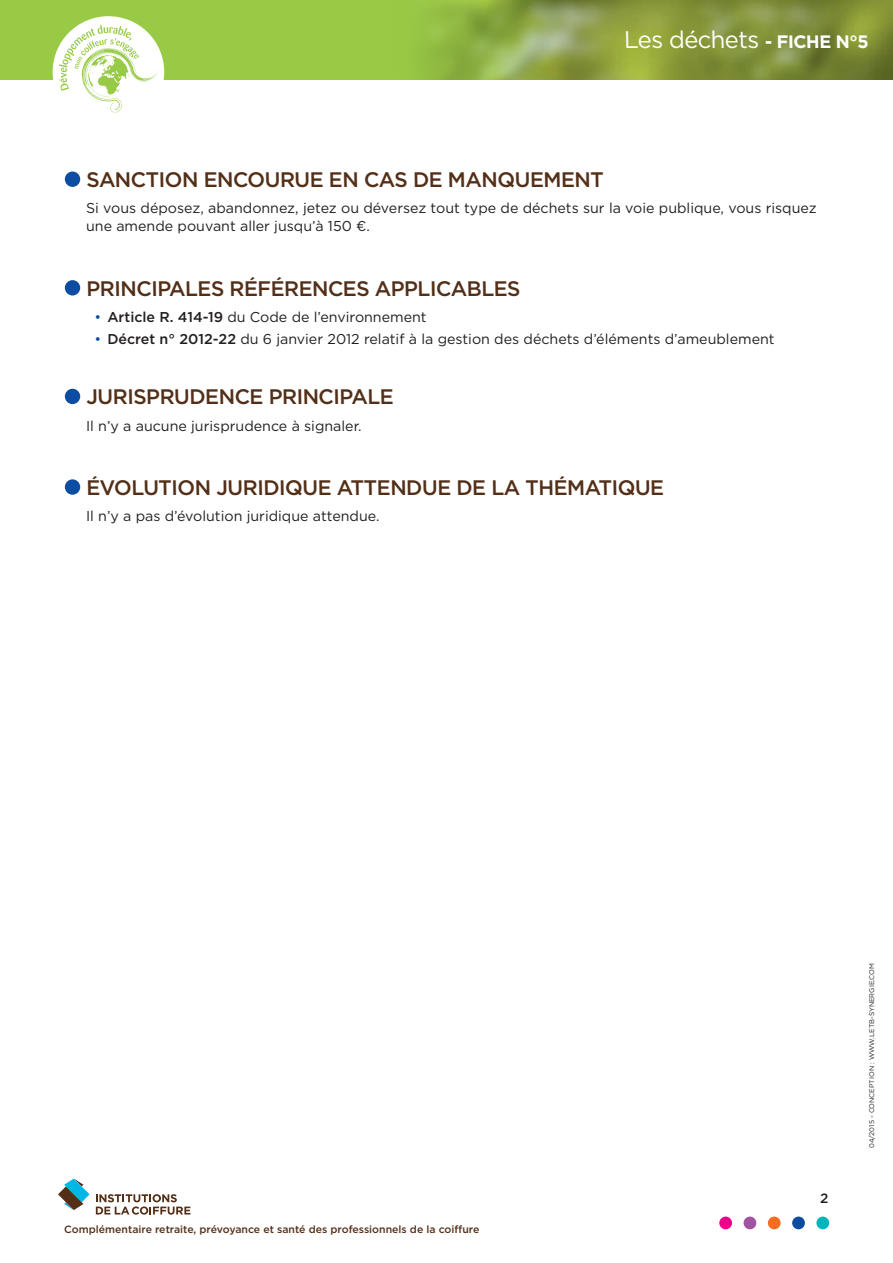
<style>
.page{position:relative;width:893px;height:1263px;background:#fff}
.page>*{position:absolute;margin:0;border:0;box-sizing:border-box;transform-origin:0 0}
.t1{font:24px "Gotham";color:#fff}
.t2{font:500 21px "Gotham";color:#532f18}
.t3{font:14.25px/18px "Gotham";color:#231f20}
.t4{font:500 13.5px "Gotham";color:#231f20}
.t5{font:500 10.5px "Gotham";color:#532f18}
.t6{font:6.75px "Gotham";color:#231f20}
.s1{font-weight:700;font-size:18px}
.s2{color:#0d4da1}
.s3{font-weight:500}
</style>
<div class="page">
<div style="left:719px;top:1216px;width:13px;height:13px;background:#ed028c;border-radius:50%"></div>
<div style="left:744px;top:1216px;width:12px;height:13px;background:#a153a1;border-radius:50%"></div>
<div style="left:768px;top:1216px;width:13px;height:13px;background:#f36e21;border-radius:50%"></div>
<div style="left:792px;top:1216px;width:13px;height:13px;background:#0d4da1;border-radius:50%"></div>
<div style="left:816px;top:1216px;width:13px;height:13px;background:#00b6bc;border-radius:50%"></div>
<svg style="left:96px;top:1194px;width:94px;height:20px"></svg>
<svg style="left:58px;top:1178px;width:32px;height:32px"></svg>
<div style="left:65px;top:172px;width:15px;height:15px;background:#0d4da1;border-radius:50%"></div>
<div style="left:65px;top:280px;width:15px;height:15px;background:#0d4da1;border-radius:50%"></div>
<div style="left:65px;top:389px;width:15px;height:15px;background:#0d4da1;border-radius:50%"></div>
<div style="left:65px;top:479px;width:15px;height:16px;background:#0d4da1;border-radius:50%"></div>
<div style="left:0;top:0;width:893px;height:79px;background:#98ca45"></div>
<img style="left:391px;top:0;width:502px;height:80px">
<div style="left:53px;top:16px;width:111px;height:112px;background:#fff;border-radius:50%"></div>
<svg style="left:59px;top:25px;width:99px;height:88px"></svg>
<h1 class="t1" style="left:624px;top:24px;width:247px">Les déchets <span class="s1">- FICHE N°5</span></h1>
<h2 class="t2" style="left:87px;top:166px;width:519px">SANCTION ENCOURUE EN CAS DE MANQUEMENT</h2>
<p class="t3" style="left:86px;top:199px;width:732px">Si vous déposez, abandonnez, jetez ou déversez tout type de déchets sur la voie publique, vous risquez une amende pouvant aller jusqu’à 150 €.</p>
<h2 class="t2" style="left:87px;top:274px;width:436px">PRINCIPALES RÉFÉRENCES APPLICABLES</h2>
<p class="t3" style="left:95px;top:308px;width:334px"><span class="s2">•</span> <span class="s3">Article R. 414-19</span> du Code de l’environnement</p>
<p class="t3" style="left:95px;top:330px;width:682px"><span class="s2">•</span> <span class="s3">Décret n° 2012-22</span> du 6 janvier 2012 relatif à la gestion des déchets d’éléments d’ameublement</p>
<h2 class="t2" style="left:87px;top:383px;width:309px">JURISPRUDENCE PRINCIPALE</h2>
<p class="t3" style="left:86px;top:416px;width:277px">Il n’y a aucune jurisprudence à signaler.</p>
<h2 class="t2" style="left:87px;top:474px;width:580px">ÉVOLUTION JURIDIQUE ATTENDUE DE LA THÉMATIQUE</h2>
<p class="t3" style="left:86px;top:507px;width:295px">Il n’y a pas d’évolution juridique attendue.</p>
<p class="t5" style="left:64px;top:1222px;width:417px">Complémentaire retraite, prévoyance et santé des professionnels de la coiffure</p>
<p class="t4" style="left:820px;top:1189px;width:10px">2</p>
<p class="t6" style="left:867px;top:1148px;width:187px;rotate:-90deg">04/2015 - CONCEPTION : WWW.LETB-SYNERGIE.COM</p>
</div>
